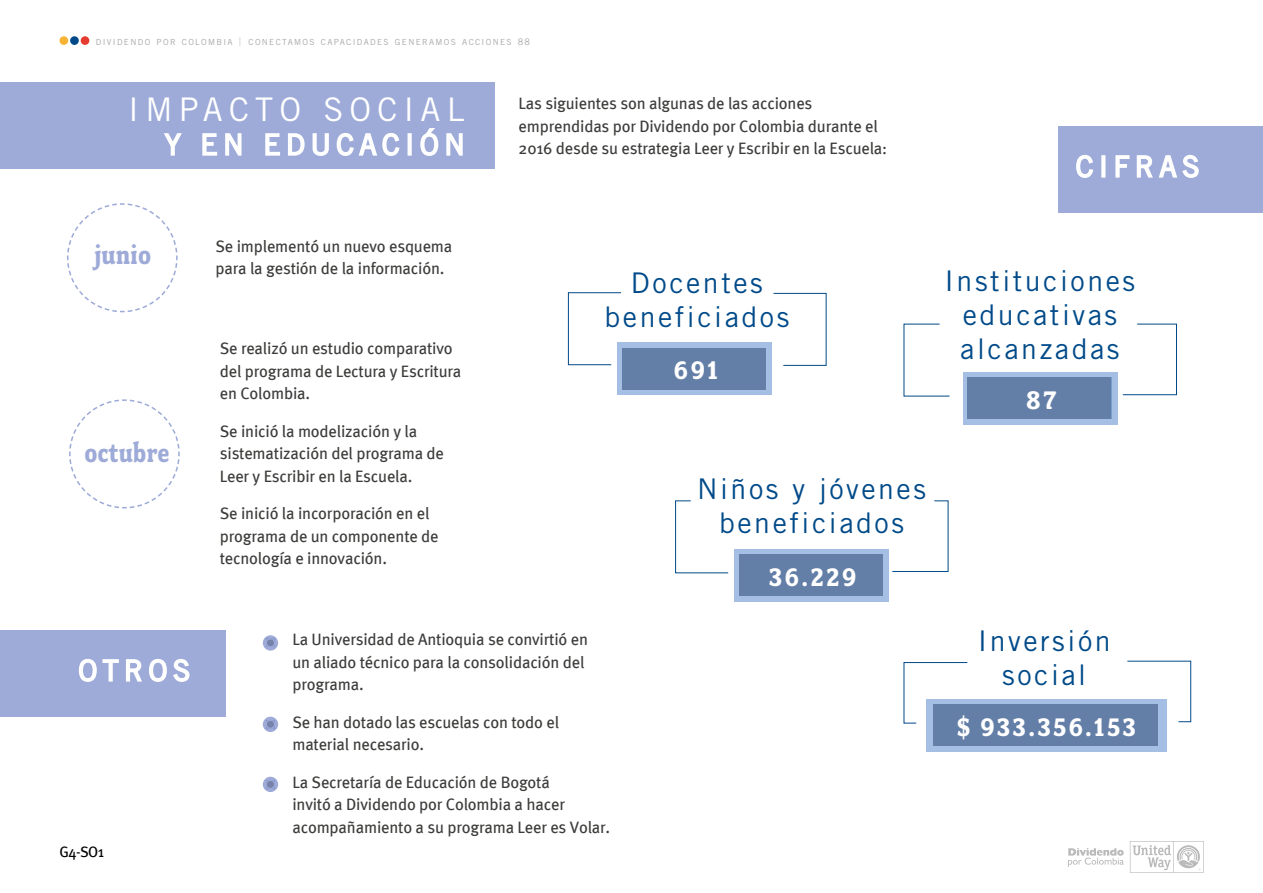
<style>
.page{position:relative;width:1263px;height:893px;background:#fff}
.page>*{position:absolute;margin:0;border:0;box-sizing:border-box;transform-origin:0 0}
.t1{font:32.55px "Trade Gothic LT Std";letter-spacing:.19em;color:#fff}
.t2{font:28.5px/34.2px "Trade Gothic LT Std";letter-spacing:.09em;color:#004a89;text-align:center}
.t3{font:28.5px "Trade Gothic LT Std";letter-spacing:.19em;color:#fff}
.t4{font:700 28.5px "Fairplex Narrow OT";letter-spacing:.09em;color:#fff}
.t5{font:700 28.5px "Fairplex Narrow OT";color:#9eabd8}
.t6{font:16.5px/22.5px "Meta";letter-spacing:-.01em;color:#3c3c3b}
.t7{font:15px "Meta";color:#000}
.t8{font:8.4px "Trade Gothic LT Std";letter-spacing:.155em;color:#a8a8a7}
.s1{font-family:"Fox&Cat";font-size:12px}
.s2{font-size:9px}
</style>
<div class="page">
<div style="left:60px;top:36px;width:8px;height:9px;background:#f7b334;border-radius:50%"></div>
<div style="left:70px;top:36px;width:9px;height:9px;background:#004a89;border-radius:50%"></div>
<div style="left:81px;top:36px;width:8px;height:9px;background:#e63c2f;border-radius:50%"></div>
<svg style="left:1130px;top:841px;width:74px;height:32px"></svg>
<svg style="left:1068px;top:848px;width:56px;height:19px"></svg>
<div style="left:0;top:83px;width:495px;height:86px;background:#9eabd8"></div>
<svg style="left:164px;top:133px;width:18px;height:23px"></svg>
<svg style="left:202px;top:133px;width:16px;height:23px"></svg>
<svg style="left:225px;top:133px;width:17px;height:23px"></svg>
<svg style="left:265px;top:133px;width:15px;height:23px"></svg>
<svg style="left:288px;top:133px;width:17px;height:23px"></svg>
<svg style="left:312px;top:133px;width:17px;height:23px"></svg>
<svg style="left:336px;top:133px;width:64px;height:23px"></svg>
<div style="left:408px;top:133px;width:4px;height:23px;border:2px solid #fff"></div>
<svg style="left:420px;top:128px;width:19px;height:28px"></svg>
<svg style="left:446px;top:133px;width:17px;height:23px"></svg>
<svg style="left:67px;top:203px;width:111px;height:110px"></svg>
<svg style="left:69px;top:399px;width:111px;height:110px"></svg>
<div style="left:1058px;top:126px;width:205px;height:87px;background:#9eabd8"></div>
<svg style="left:1076px;top:155px;width:18px;height:23px"></svg>
<div style="left:1101px;top:155px;width:4px;height:23px;border:2px solid #fff"></div>
<svg style="left:1115px;top:155px;width:15px;height:23px"></svg>
<svg style="left:1136px;top:155px;width:63px;height:23px"></svg>
<div style="left:0;top:630px;width:225px;height:87px;background:#9eabd8"></div>
<svg style="left:78px;top:658px;width:112px;height:24px"></svg>
<svg style="left:263px;top:635px;width:15px;height:16px"></svg>
<div style="left:266px;top:639px;width:8px;height:8px;background:#7782aa;border-radius:50%"></div>
<div style="left:266px;top:638px;width:9px;height:9px;border:1px solid #fff;border-radius:50%"></div>
<div style="left:263px;top:717px;width:15px;height:15px;background:#9eabd8;border-radius:50%"></div>
<div style="left:266px;top:720px;width:8px;height:8px;background:#7782aa;border-radius:50%"></div>
<div style="left:266px;top:720px;width:9px;height:9px;border:1px solid #fff;border-radius:50%"></div>
<div style="left:263px;top:777px;width:15px;height:15px;background:#9eabd8;border-radius:50%"></div>
<div style="left:266px;top:780px;width:8px;height:8px;background:#7782aa;border-radius:50%"></div>
<div style="left:266px;top:780px;width:9px;height:9px;border:1px solid #fff;border-radius:50%"></div>
<div style="left:926px;top:699px;width:241px;height:53px;background:linear-gradient(to right,#a4bfe3,#a4bfe3)"></div>
<div style="left:933px;top:705px;width:225px;height:41px;background:#647fa7"></div>
<svg style="left:903px;top:662px;width:65px;height:62px"></svg>
<svg style="left:1127px;top:660px;width:64px;height:62px"></svg>
<div style="left:734px;top:549px;width:155px;height:53px;background:linear-gradient(to right,#a4bfe3,#a4bfe3)"></div>
<div style="left:618px;top:342px;width:154px;height:53px;background:linear-gradient(to right,#a4bfe3,#a4bfe3)"></div>
<div style="left:739px;top:555px;width:144px;height:41px;background:#647fa7"></div>
<div style="left:622px;top:348px;width:144px;height:41px;background:#647fa7"></div>
<svg style="left:675px;top:500px;width:54px;height:74px"></svg>
<svg style="left:568px;top:292px;width:54px;height:73px"></svg>
<svg style="left:773px;top:293px;width:54px;height:73px"></svg>
<svg style="left:892px;top:500px;width:57px;height:72px"></svg>
<svg style="left:963px;top:372px;width:154px;height:53px;background:#9fbade"></svg>
<div style="left:967px;top:378px;width:144px;height:41px;background:#647fa7"></div>
<svg style="left:903px;top:323px;width:47px;height:74px"></svg>
<svg style="left:1122px;top:323px;width:55px;height:72px"></svg>
<p class="t8" style="left:96px;top:37px;width:435px">DIVIDENDO POR COLOMBIA <span class="s1">I</span> CONECTAMOS CAPACIDADES GENERAMOS ACCIONES <span class="s2">88</span></p>
<h1 class="t1" style="left:128px;top:89px;width:338px">IMPACTO SOCIAL</h1>
<h2 class="t3" style="left:165px;top:127px;width:301px">Y EN EDUCACIÓN</h2>
<p class="t6" style="left:518px;top:92px;width:370px">Las siguientes son algunas de las acciones emprendidas por Dividendo por Colombia durante el<br>2016 desde su estrategia Leer y Escribir en la Escuela:</p>
<h2 class="t3" style="left:1076px;top:149px;width:125px">CIFRAS</h2>
<h2 class="t5" style="left:94px;top:239px;width:59px">junio</h2>
<h2 class="t5" style="left:85px;top:436px;width:87px">octubre</h2>
<h2 class="t3" style="left:78px;top:653px;width:113px">OTROS</h2>
<p class="t7" style="left:60px;top:843px;width:46px">G4-SO1</p>
<p class="t6" style="left:216px;top:234px;width:238px">Se implementó un nuevo esquema para la gestión de la información.</p>
<p class="t6" style="left:220px;top:337px;width:243px">Se realizó un estudio comparativo del programa de Lectura y Escritura en Colombia.</p>
<p class="t6" style="left:220px;top:419px;width:226px">Se inició la modelización y la sistematización del programa de<br>Leer y Escribir en la Escuela.</p>
<p class="t6" style="left:220px;top:502px;width:220px">Se inició la incorporación en el programa de un componente de tecnología e innovación.</p>
<h2 class="t2" style="left:604px;top:265px;width:186px">Docentes beneficiados</h2>
<h2 class="t4" style="left:674px;top:354px;width:46px">691</h2>
<h2 class="t2" style="left:697px;top:472px;width:231px">Niños y jóvenes beneficiados</h2>
<h2 class="t4" style="left:769px;top:561px;width:89px">36.229</h2>
<p class="t6" style="left:292px;top:628px;width:297px">La Universidad de Antioquia se convirtió en un aliado técnico para la consolidación del programa.</p>
<p class="t6" style="left:292px;top:711px;width:268px">Se han dotado las escuelas con todo el material necesario.</p>
<p class="t6" style="left:292px;top:771px;width:319px">La Secretaría de Educación de Bogotá<br>invitó a Dividendo por Colombia a hacer acompañamiento a su programa Leer es Volar.</p>
<h2 class="t2" style="left:944px;top:263px;width:192px">Instituciones educativas alcanzadas</h2>
<h2 class="t4" style="left:1026px;top:384px;width:31px">87</h2>
<h2 class="t2" style="left:978px;top:623px;width:134px">Inversión social</h2>
<h2 class="t4" style="left:957px;top:711px;width:181px">$ 933.356.153</h2>
</div>
